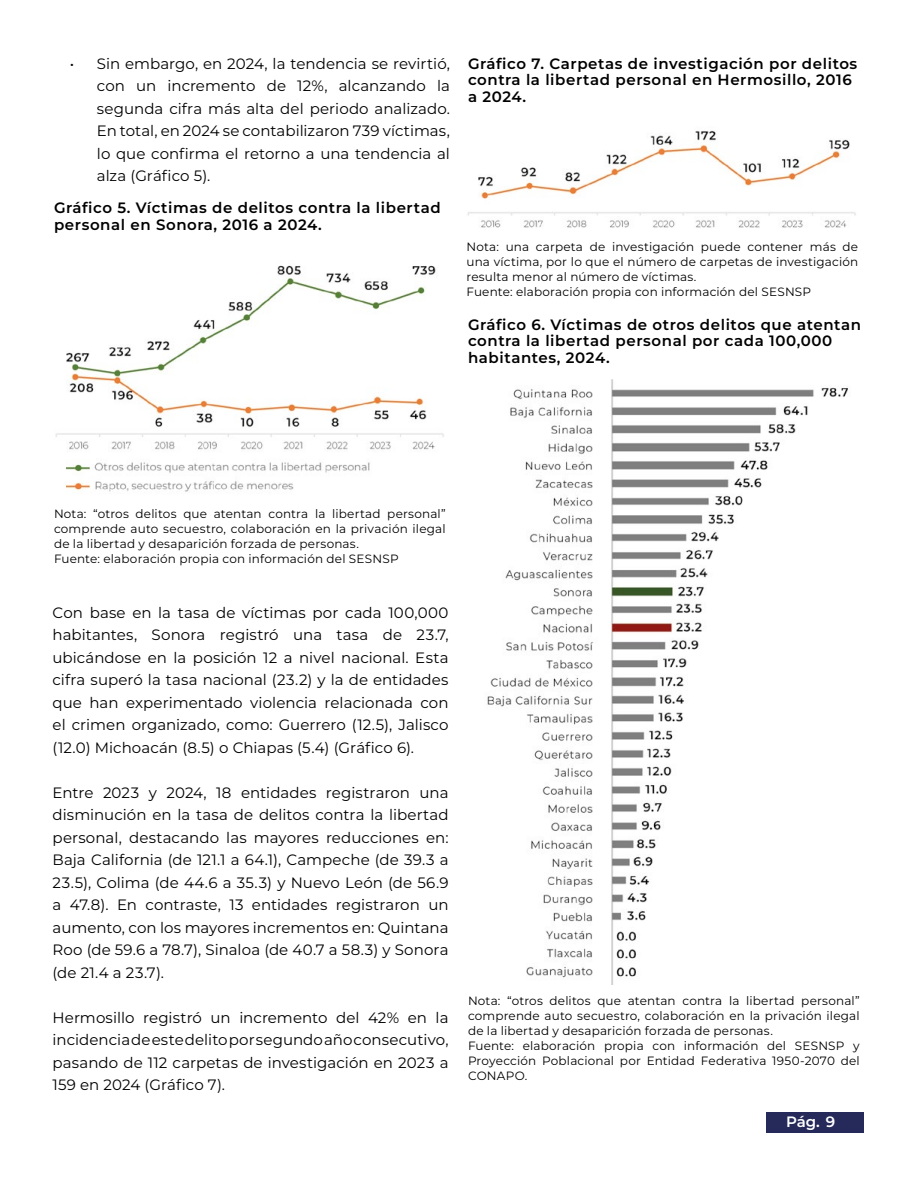
<style>
.page{position:relative;width:918px;height:1188px;background:#fff}
.page>*{position:absolute;margin:0;border:0;box-sizing:border-box;transform-origin:0 0}
.t1{font:15px/22.5px "Montserrat";letter-spacing:.005em;color:#000;text-align:justify}
.t2{font:600 15px/16.5px "Montserrat";letter-spacing:.04em;color:#000}
.t3{font:600 15px "Montserrat";color:#fff}
.t4{font:12px/15px "Montserrat";letter-spacing:.015em;color:#000}
</style>
<div class="page">
<div style="left:766px;top:1113px;width:97px;height:20px;background:#252a5a"></div>
<img style="left:55px;top:265px;width:389px;height:228px">
<img style="left:468px;top:130px;width:388px;height:98px">
<img style="left:487px;top:380px;width:361px;height:604px">
<p class="t1" style="left:97px;top:52px;width:355px;text-indent:-27px">• Sin embargo, en 2024, la tendencia se revirtió, con un incremento de 12%, alcanzando la segunda cifra más alta del periodo analizado.<br>En total, en 2024 se contabilizaron 739 víctimas, lo que confirma el retorno a una tendencia al alza (Gráfico 5).</p>
<p class="t2" style="left:54px;top:199px;width:388px">Gráfico 5. Víctimas de delitos contra la libertad personal en Sonora, 2016 a 2024.</p>
<p class="t2" style="left:468px;top:55px;width:391px">Gráfico 7. Carpetas de investigación por delitos contra la libertad personal en Hermosillo, 2016 a 2024.</p>
<p class="t4" style="left:467px;top:239px;width:393px">Nota: una carpeta de investigación puede contener más de una víctima, por lo que el número de carpetas de investigación resulta menor al número de víctimas.<br>Fuente: elaboración propia con información del SESNSP</p>
<p class="t2" style="left:468px;top:316px;width:395px">Gráfico 6. Víctimas de otros delitos que atentan contra la libertad personal por cada 100,000 habitantes, 2024.</p>
<p class="t4" style="left:54px;top:506px;width:393px">Nota: “otros delitos que atentan contra la libertad personal” comprende auto secuestro, colaboración en la privación ilegal de la libertad y desaparición forzada de personas.<br>Fuente: elaboración propia con información del SESNSP</p>
<p class="t1" style="left:53px;top:601px;width:398px">Con base en la tasa de víctimas por cada 100,000 habitantes, Sonora registró una tasa de 23.7, ubicándose en la posición 12 a nivel nacional. Esta cifra superó la tasa nacional (23.2) y la de entidades que han experimentado violencia relacionada con el crimen organizado, como: Guerrero (12.5), Jalisco (12.0) Michoacán (8.5) o Chiapas (5.4) (Gráfico 6).</p>
<p class="t1" style="left:53px;top:781px;width:398px">Entre 2023 y 2024, 18 entidades registraron una disminución en la tasa de delitos contra la libertad personal, destacando las mayores reducciones en:<br>Baja California (de 121.1 a 64.1), Campeche (de 39.3 a 23.5), Colima (de 44.6 a 35.3) y Nuevo León (de 56.9 a 47.8). En contraste, 13 entidades registraron un aumento, con los mayores incrementos en: Quintana Roo (de 59.6 a 78.7), Sinaloa (de 40.7 a 58.3) y Sonora (de 21.4 a 23.7).</p>
<p class="t1" style="left:53px;top:1006px;width:398px">Hermosillo registró un incremento del 42% en la incidencia de este delito por segundo año consecutivo, pasando de 112 carpetas de investigación en 2023 a 159 en 2024 (Gráfico 7).</p>
<p class="t4" style="left:468px;top:993px;width:393px">Nota: “otros delitos que atentan contra la libertad personal” comprende auto secuestro, colaboración en la privación ilegal de la libertad y desaparición forzada de personas.<br>Fuente: elaboración propia con información del SESNSP y Proyección Poblacional por Entidad Federativa 1950-2070 del CONAPO.</p>
<p class="t3" style="left:786px;top:1112px;width:51px">Pág. 9</p>
</div>
